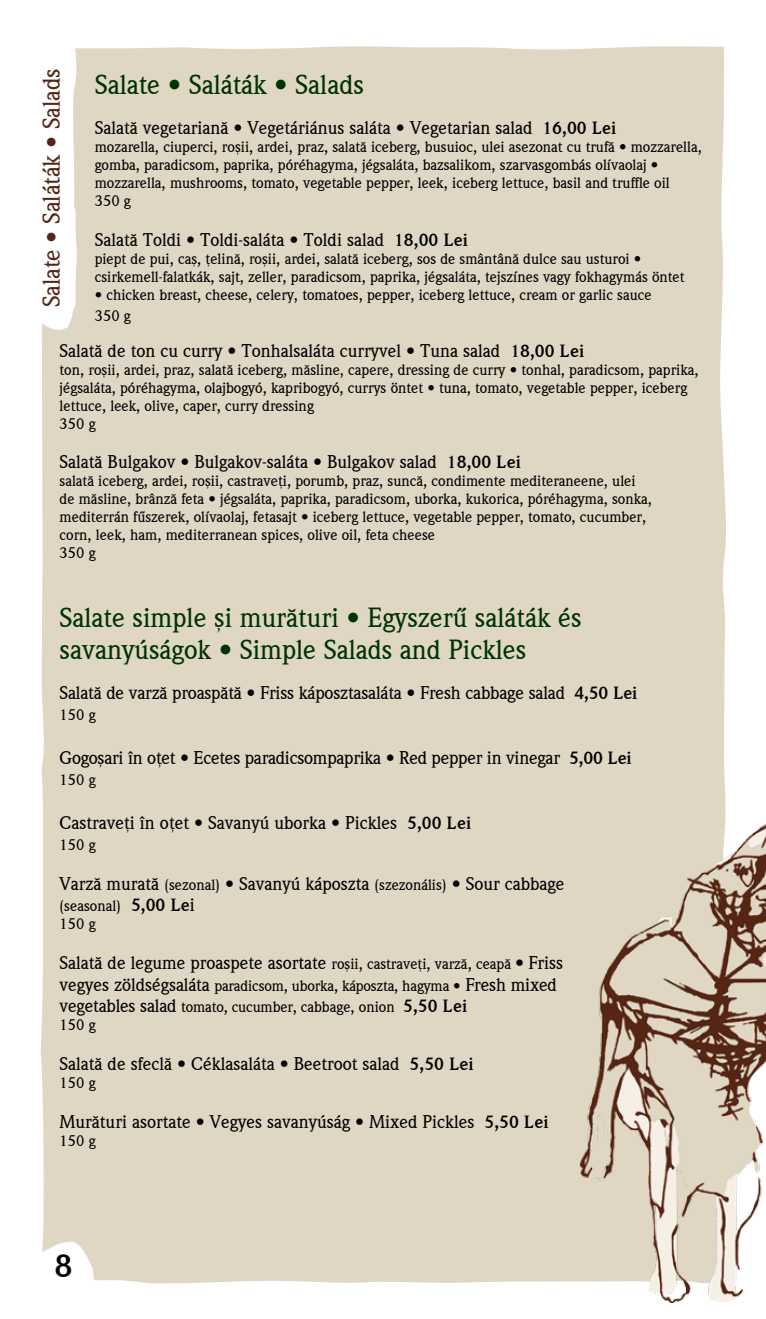
<style>
.page{position:relative;width:766px;height:1319px;background:#fff}
.page>*{position:absolute;margin:0;border:0;box-sizing:border-box;transform-origin:0 0}
.t1{font:33px "Weidemann CE Bold";color:#000}
.t2{font:27px/32.4px "Weidemann CE Medium";color:#030}
.t3{font:24px "Weidemann CE Medium";letter-spacing:-.005em;color:#552515}
.t4{font:18px "Weidemann CE Medium";color:#000}
.t5{font:15px/18px "Weidemann CE Medium";color:#000}
.s1{font-family:"Weidemann CE Bold"}
.s2{font-size:15px}
.s3{font-family:"Weidemann CE Bold";font-size:18px}
.s4{font-size:18px}
</style>
<div class="page">
<div style="left:40px;top:46px;width:686px;height:1238px;background:#dfd6c4"></div>
<svg style="left:40px;top:1241px;width:56px;height:43px"></svg>
<img style="left:579px;top:820px;width:186px;height:482px">
<svg style="left:40px;top:46px;width:42px;height:284px"></svg>
<h3 class="t3" style="left:37px;top:307px;width:241px;rotate:-90deg">Salate • Saláták • Salads</h3>
<h2 class="t2" style="left:95px;top:69px;width:270px">Salate • Saláták • Salads</h2>
<p class="t4" style="left:95px;top:117px;width:523px">Salată vegetariană • Vegetáriánus saláta • Vegetarian salad <span class="s1">16,00 Lei</span></p>
<p class="t5" style="left:95px;top:138px;width:608px">mozarella, ciuperci, roşii, ardei, praz, salată iceberg, busuioc, ulei asezonat cu trufă • mozzarella, gomba, paradicsom, paprika, póréhagyma, jégsaláta, bazsalikom, szarvasgombás olívaolaj • mozzarella, mushrooms, tomato, vegetable pepper, leek, iceberg lettuce, basil and truffle oil<br>350 g</p>
<p class="t4" style="left:95px;top:229px;width:375px">Salată Toldi • Toldi-saláta • Toldi salad <span class="s1">18,00 Lei</span></p>
<p class="t5" style="left:95px;top:249px;width:591px">piept de pui, caş, ţelină, roşii, ardei, salată iceberg, sos de smântână dulce sau usturoi • csirkemell-falatkák, sajt, zeller, paradicsom, paprika, jégsaláta, tejszínes vagy fokhagymás öntet</p>
<p class="t5" style="left:95px;top:284px;width:558px;line-height:21.6px">• chicken breast, cheese, celery, tomatoes, pepper, iceberg lettuce, cream or garlic sauce<br>350 g</p>
<p class="t4" style="left:60px;top:340px;width:526px">Salată de ton cu curry • Tonhalsaláta curryvel • Tuna salad <span class="s1">18,00 Lei</span></p>
<p class="t5" style="left:60px;top:360px;width:640px">ton, roşii, ardei, praz, salată iceberg, măsline, capere, dressing de curry • tonhal, paradicsom, paprika, jégsaláta, póréhagyma, olajbogyó, kapribogyó, currys öntet • tuna, tomato, vegetable pepper, iceberg lettuce, leek, olive, caper, curry dressing<br>350 g</p>
<p class="t4" style="left:60px;top:451px;width:462px">Salată Bulgakov • Bulgakov-saláta • Bulgakov salad <span class="s1">18,00 Lei</span></p>
<p class="t5" style="left:60px;top:472px;width:593px">salată iceberg, ardei, roşii, castraveţi, porumb, praz, suncă, condimente mediteraneene, ulei de măsline, brânză feta • jégsaláta, paprika, paradicsom, uborka, kukorica, póréhagyma, sonka, mediterrán fűszerek, olívaolaj, fetasajt • iceberg lettuce, vegetable pepper, tomato, cucumber, corn, leek, ham, mediterranean spices, olive oil, feta cheese<br>350 g</p>
<h2 class="t2" style="left:60px;top:601px;width:523px">Salate simple şi murături • Egyszerű saláták és savanyúságok • Simple Salads and Pickles</h2>
<p class="t4" style="left:60px;top:682px;width:579px">Salată de varză proaspătă • Friss káposztasaláta • Fresh cabbage salad <span class="s1">4,50 Lei</span></p>
<p class="t5" style="left:60px;top:706px;width:38px">150 g</p>
<p class="t4" style="left:60px;top:746px;width:573px">Gogoşari în oţet • Ecetes paradicsompaprika • Red pepper in vinegar <span class="s1">5,00 Lei</span></p>
<p class="t5" style="left:60px;top:771px;width:38px">150 g</p>
<p class="t4" style="left:60px;top:811px;width:413px">Castraveţi în oţet • Savanyú uborka • Pickles <span class="s1">5,00 Lei</span></p>
<p class="t5" style="left:60px;top:835px;width:38px">150 g</p>
<p class="t4" style="left:60px;top:872px;width:506px">Varză murată <span class="s2">(sezonal)</span> • Savanyú káposzta <span class="s2">(szezonális)</span> • Sour cabbage</p>
<p class="t5" style="left:60px;top:897px;width:137px">(seasonal) <span class="s3">5,00 Le</span><span class="s4">i<br></span>150 g</p>
<p class="t4" style="left:60px;top:952px;width:505px">Salată de legume proaspete asortate <span class="s2">roşii, castraveţi, varză, ceapă</span> • Friss</p>
<p class="t5" style="left:60px;top:974px;width:499px;line-height:21.6px"><span class="s4">vegyes zöldségsaláta</span> paradicsom, uborka, káposzta, hagyma • <span class="s4">Fresh mixed vegetables salad</span> tomato, cucumber, cabbage, onion <span class="s3">5,50 Lei</span></p>
<p class="t5" style="left:60px;top:1015px;width:38px">150 g</p>
<p class="t4" style="left:60px;top:1052px;width:415px">Salată de sfeclă • Céklasaláta • Beetroot salad <span class="s1">5,50 Lei</span></p>
<p class="t5" style="left:60px;top:1073px;width:38px">150 g</p>
<p class="t4" style="left:60px;top:1110px;width:490px">Murături asortate • Vegyes savanyúság • Mixed Pickles <span class="s1">5,50 Lei</span></p>
<p class="t5" style="left:60px;top:1131px;width:38px">150 g</p>
<h1 class="t1" style="left:54px;top:1238px;width:20px">8</h1>
</div>
